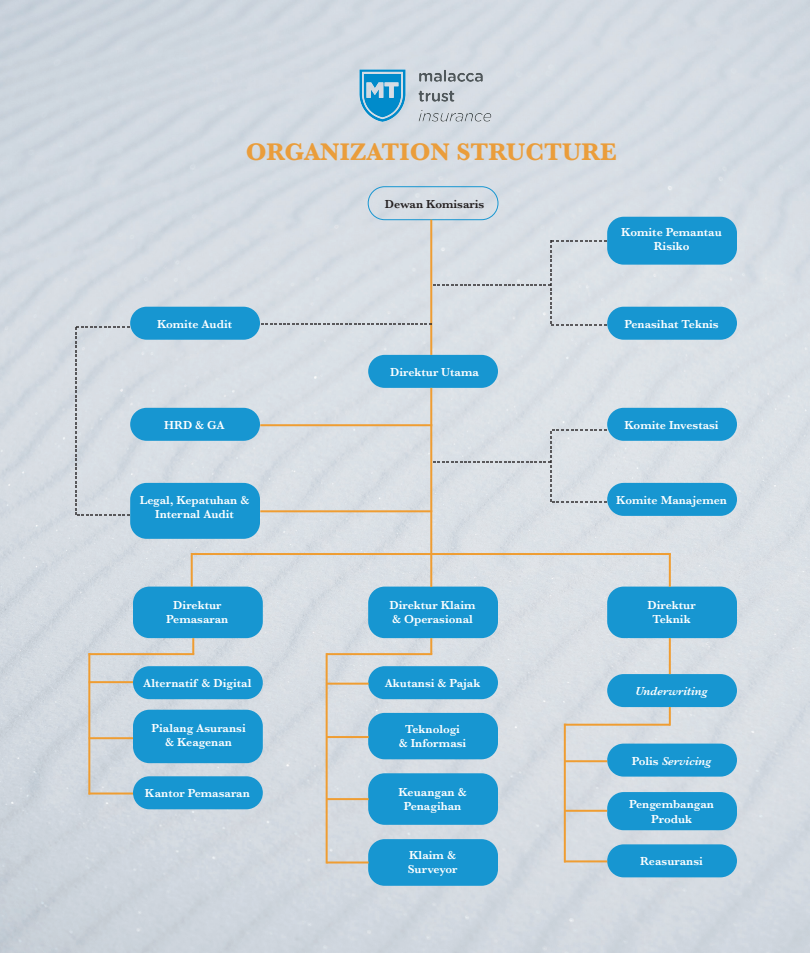
<style>
.page{position:relative;width:810px;height:953px;background:#fff}
.page>*{position:absolute;margin:0;border:0;box-sizing:border-box;transform-origin:0 0}
.t1{font:700 25px "Baskerville";color:#ea9d3b}
.t2{font:600 12px/14.4px "Baskerville";color:#fff;text-align:center}
.t3{font:italic 600 12px "Baskerville";color:#fff}
.t4{font:600 12px "Baskerville";color:#231f20}
.s1{font-style:normal}
</style>
<div class="page">
<img style="left:0;top:0;width:810px;height:952px">
<div style="left:368px;top:186px;width:131px;height:34px;border:1px solid #1796d1;border-radius:16px"></div>
<div style="left:368px;top:355px;width:130px;height:32px;background:#1796d1;border-radius:16px"></div>
<div style="left:368px;top:666px;width:130px;height:32px;background:#1796d1;border-radius:16px"></div>
<div style="left:368px;top:712px;width:130px;height:47px;background:#1796d1;border-radius:16px"></div>
<div style="left:368px;top:838px;width:130px;height:47px;background:#1796d1;border-radius:16px"></div>
<div style="left:368px;top:586px;width:130px;height:51px;background:#1796d1;border-radius:16px"></div>
<div style="left:368px;top:773px;width:130px;height:51px;background:#1796d1;border-radius:16px"></div>
<div style="left:133px;top:666px;width:130px;height:32px;background:#1796d1;border-radius:16px"></div>
<div style="left:133px;top:709px;width:130px;height:53px;background:#1796d1;border-radius:16px"></div>
<div style="left:133px;top:776px;width:130px;height:32px;background:#1796d1;border-radius:16px"></div>
<div style="left:133px;top:586px;width:130px;height:51px;background:#1796d1;border-radius:16px"></div>
<div style="left:607px;top:673px;width:130px;height:33px;background:#1796d1;border-radius:16px"></div>
<div style="left:607px;top:217px;width:130px;height:47px;background:#1796d1;border-radius:16px"></div>
<div style="left:607px;top:306px;width:130px;height:33px;background:#1796d1;border-radius:16px"></div>
<div style="left:130px;top:306px;width:130px;height:33px;background:#1796d1;border-radius:16px"></div>
<div style="left:607px;top:407px;width:130px;height:33px;background:#1796d1;border-radius:16px"></div>
<div style="left:607px;top:482px;width:130px;height:33px;background:#1796d1;border-radius:16px"></div>
<div style="left:130px;top:407px;width:130px;height:33px;background:#1796d1;border-radius:16px"></div>
<div style="left:130px;top:482px;width:130px;height:56px;background:#1796d1;border-radius:16px"></div>
<div style="left:607px;top:743px;width:130px;height:33px;background:#1796d1;border-radius:16px"></div>
<div style="left:607px;top:844px;width:130px;height:32px;background:#1796d1;border-radius:16px"></div>
<div style="left:607px;top:791px;width:130px;height:38px;background:#1796d1;border-radius:16px"></div>
<div style="left:607px;top:586px;width:130px;height:51px;background:#1796d1;border-radius:16px"></div>
<hr style="left:430px;top:219px;width:2px;height:136px;background:#ef9d32">
<hr style="left:430px;top:387px;width:2px;height:199px;background:#ef9d32">
<svg style="left:430px;top:637px;width:2px;height:15px"></svg>
<svg style="left:669px;top:706px;width:2px;height:19px"></svg>
<hr style="left:669px;top:637px;width:2px;height:36px;background:#ef9d32">
<hr style="left:669px;top:553px;width:2px;height:33px;background:#ef9d32">
<hr style="left:191px;top:552px;width:2px;height:34px;background:#ef9d32">
<hr style="left:88px;top:652px;width:2px;height:142px;background:#ef9d32">
<hr style="left:326px;top:652px;width:2px;height:211px;background:#ef9d32">
<svg style="left:75px;top:326px;width:54px;height:189px;background:#d1d7de"></svg>
<img style="left:346px;top:53px;width:173px;height:79px">
<hr style="left:327px;top:652px;width:105px;height:2px;background:#ef9d32">
<hr style="left:260px;top:510px;width:172px;height:2px;background:#ef9d32">
<hr style="left:260px;top:424px;width:172px;height:2px;background:#ef9d32">
<div style="left:261px;top:240px;width:346px;height:85px;background:#d9dfe6"></div>
<div style="left:433px;top:429px;width:174px;height:73px;background:#dbe1e6"></div>
<svg style="left:192px;top:637px;width:2px;height:15px"></svg>
<hr style="left:89px;top:652px;width:105px;height:2px;background:#ef9d32">
<hr style="left:89px;top:680px;width:44px;height:2px;background:#ef9d32">
<hr style="left:89px;top:736px;width:44px;height:2px;background:#ef9d32">
<hr style="left:89px;top:792px;width:44px;height:2px;background:#ef9d32">
<hr style="left:564px;top:723px;width:2px;height:139px;background:#ef9d32">
<hr style="left:564px;top:723px;width:106px;height:2px;background:#ef9d32">
<hr style="left:564px;top:759px;width:43px;height:2px;background:#ef9d32">
<hr style="left:564px;top:809px;width:43px;height:2px;background:#ef9d32">
<hr style="left:564px;top:860px;width:43px;height:2px;background:#ef9d32">
<hr style="left:191px;top:552px;width:480px;height:2px;background:#ef9d32">
<hr style="left:327px;top:682px;width:42px;height:2px;background:#ef9d32">
<hr style="left:327px;top:735px;width:42px;height:2px;background:#ef9d32">
<hr style="left:327px;top:797px;width:42px;height:2px;background:#ef9d32">
<hr style="left:327px;top:861px;width:42px;height:2px;background:#ef9d32">
<h1 class="t1" style="left:246px;top:138px;width:373px">ORGANIZATION STRUCTURE</h1>
<p class="t4" style="left:385px;top:197px;width:101px">Dewan Komisaris</p>
<p class="t2" style="left:621px;top:225px;width:102px">Komite Pemantau<br>Risiko</p>
<p class="t2" style="left:157px;top:316px;width:77px">Komite Audit</p>
<p class="t2" style="left:625px;top:316px;width:96px">Penasihat Teknis</p>
<p class="t2" style="left:390px;top:364px;width:90px">Direktur Utama</p>
<p class="t2" style="left:164px;top:417px;width:62px">HRD &amp; GA</p>
<p class="t2" style="left:624px;top:417px;width:96px">Komite Investasi</p>
<p class="t2" style="left:140px;top:492px;width:111px">Legal, Kepatuhan &amp;<br>Internal Audit</p>
<p class="t2" style="left:616px;top:492px;width:112px">Komite Manajemen</p>
<p class="t2" style="left:166px;top:597px;width:64px">Direktur<br>Pemasaran</p>
<p class="t2" style="left:390px;top:597px;width:88px;text-align:left">Direktur Klaim &amp; Operasional</p>
<p class="t2" style="left:648px;top:597px;width:50px">Direktur<br>Teknik</p>
<p class="t2" style="left:143px;top:675px;width:110px">Alternatif &amp; Digital</p>
<p class="t2" style="left:151px;top:720px;width:96px">Pialang Asuransi &amp; Keagenan</p>
<p class="t2" style="left:145px;top:785px;width:106px">Kantor Pemasaran</p>
<p class="t2" style="left:385px;top:675px;width:97px">Akutansi &amp; Pajak</p>
<p class="t2" style="left:399px;top:721px;width:69px">Teknologi<br>&amp; Informasi</p>
<p class="t2" style="left:398px;top:784px;width:70px">Keuangan &amp;<br>Penagihan</p>
<p class="t3" style="left:635px;top:683px;width:74px">Underwriting</p>
<p class="t3" style="left:632px;top:753px;width:81px"><span class="s1">Polis</span> Servicing</p>
<p class="t2" style="left:629px;top:796px;width:86px">Pengembangan<br>Produk</p>
<p class="t2" style="left:408px;top:847px;width:51px;text-align:left">Klaim &amp;<br>Surveyor</p>
<p class="t2" style="left:640px;top:853px;width:64px">Reasuransi</p>
</div>
